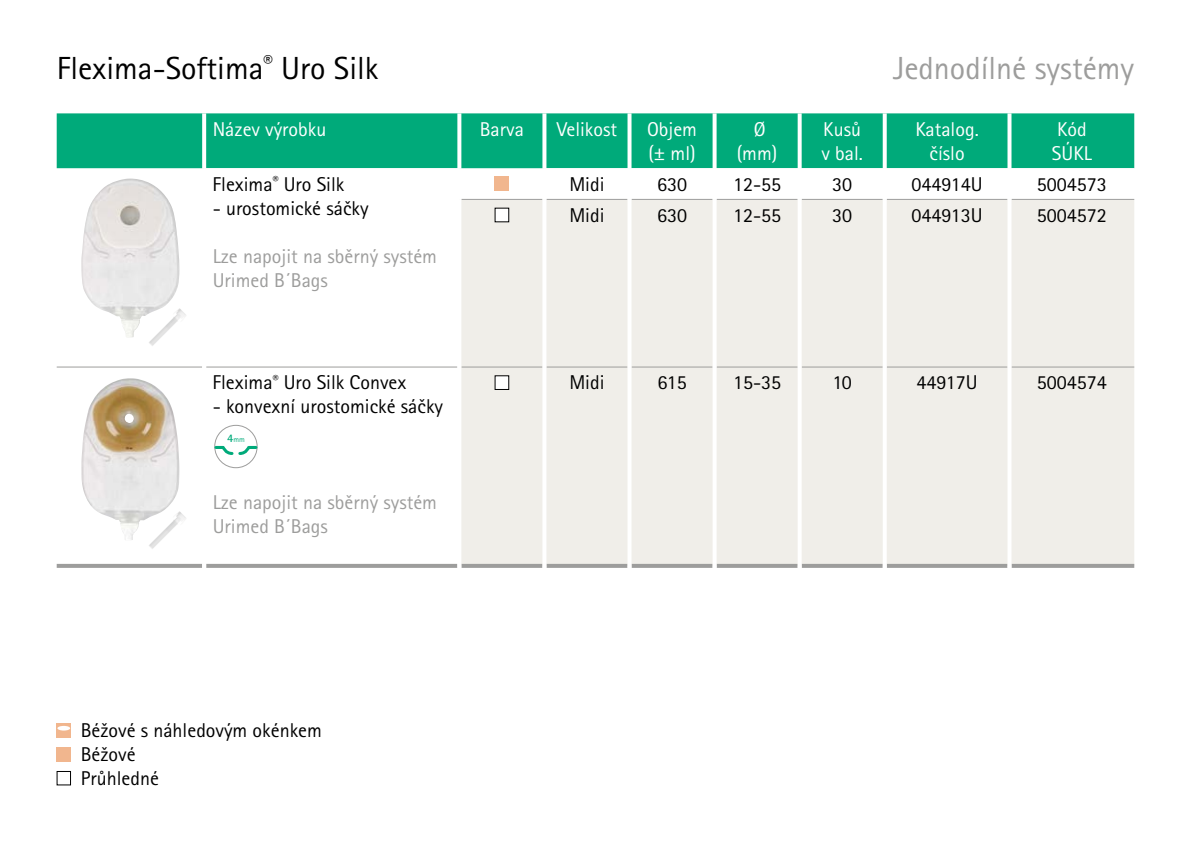
<style>
.page{position:relative;width:1191px;height:842px;background:#fff}
.page>*{position:absolute;margin:0;border:0;box-sizing:border-box;transform-origin:0 0}
.t1{font:32px "Rotis Sans Serif Pro";color:#000}
.t2{font:32px "Rotis Sans Serif Pro";color:#9d9d9c}
.t3{font:20px/24px "Rotis Sans Serif Pro";color:#000}
.t4{font:20px/24px "Rotis Sans Serif Pro";color:#9d9d9c}
.t5{font:20px/24px "Rotis Sans Serif Pro";color:#fff}
.t6{font:7.8px "Rotis Sans Serif Pro";color:#00aa7a}
.s1{font-weight:700;font-size:11.6px}
</style>
<div class="page">
<div style="left:57px;top:113px;width:1077px;height:55px;background:#00aa7a"></div>
<svg style="left:206px;top:168px;width:928px;height:199px"></svg>
<div style="left:461px;top:200px;width:673px;height:364px;background:#f0eee9"></div>
<svg style="left:542px;top:113px;width:4px;height:55px"></svg>
<svg style="left:627px;top:113px;width:4px;height:55px"></svg>
<hr style="left:57px;top:564px;width:145px;height:4px;background:#9d9d9c">
<hr style="left:206px;top:564px;width:251px;height:4px;background:#9d9d9c">
<hr style="left:461px;top:564px;width:81px;height:4px;background:#9d9d9c">
<hr style="left:546px;top:564px;width:81px;height:4px;background:#9d9d9c">
<hr style="left:631px;top:564px;width:81px;height:4px;background:#9d9d9c">
<hr style="left:716px;top:564px;width:81px;height:4px;background:#9d9d9c">
<hr style="left:801px;top:564px;width:81px;height:4px;background:#9d9d9c">
<hr style="left:886px;top:564px;width:121px;height:4px;background:#9d9d9c">
<hr style="left:1011px;top:564px;width:123px;height:4px;background:#9d9d9c">
<hr style="left:461px;top:199px;width:81px;height:1px;background:#9d9d9c">
<hr style="left:546px;top:199px;width:81px;height:1px;background:#9d9d9c">
<hr style="left:631px;top:199px;width:81px;height:1px;background:#9d9d9c">
<hr style="left:716px;top:199px;width:81px;height:1px;background:#9d9d9c">
<hr style="left:801px;top:199px;width:81px;height:1px;background:#9d9d9c">
<hr style="left:886px;top:199px;width:121px;height:1px;background:#9d9d9c">
<hr style="left:1011px;top:199px;width:123px;height:1px;background:#9d9d9c">
<hr style="left:57px;top:367px;width:145px;height:1px;background:#9d9d9c">
<hr style="left:206px;top:367px;width:251px;height:1px;background:#9d9d9c">
<hr style="left:461px;top:367px;width:81px;height:1px;background:#9d9d9c">
<hr style="left:546px;top:367px;width:81px;height:1px;background:#9d9d9c">
<hr style="left:631px;top:367px;width:81px;height:1px;background:#9d9d9c">
<hr style="left:716px;top:367px;width:81px;height:1px;background:#9d9d9c">
<hr style="left:801px;top:367px;width:81px;height:1px;background:#9d9d9c">
<hr style="left:886px;top:367px;width:121px;height:1px;background:#9d9d9c">
<hr style="left:1011px;top:367px;width:123px;height:1px;background:#9d9d9c">
<svg style="left:202px;top:113px;width:4px;height:55px"></svg>
<svg style="left:457px;top:113px;width:4px;height:55px"></svg>
<svg style="left:712px;top:113px;width:4px;height:55px"></svg>
<svg style="left:797px;top:113px;width:4px;height:55px"></svg>
<svg style="left:882px;top:113px;width:4px;height:55px"></svg>
<svg style="left:1007px;top:113px;width:4px;height:55px"></svg>
<hr style="left:457px;top:168px;width:4px;height:31px;background:#fff">
<hr style="left:542px;top:168px;width:4px;height:31px;background:#fff">
<hr style="left:627px;top:168px;width:4px;height:31px;background:#fff">
<hr style="left:712px;top:168px;width:4px;height:31px;background:#fff">
<hr style="left:797px;top:168px;width:4px;height:31px;background:#fff">
<hr style="left:882px;top:168px;width:4px;height:31px;background:#fff">
<hr style="left:1007px;top:168px;width:4px;height:31px;background:#fff">
<hr style="left:457px;top:199px;width:4px;height:168px;background:#fff">
<hr style="left:542px;top:199px;width:4px;height:168px;background:#fff">
<hr style="left:627px;top:199px;width:4px;height:168px;background:#fff">
<svg style="left:712px;top:199px;width:4px;height:168px"></svg>
<svg style="left:797px;top:199px;width:4px;height:168px"></svg>
<svg style="left:882px;top:199px;width:4px;height:168px"></svg>
<hr style="left:1007px;top:199px;width:4px;height:168px;background:#fff">
<hr style="left:542px;top:367px;width:4px;height:201px;background:#fff">
<hr style="left:627px;top:367px;width:4px;height:201px;background:#fff">
<svg style="left:712px;top:367px;width:4px;height:201px"></svg>
<svg style="left:797px;top:367px;width:4px;height:201px"></svg>
<svg style="left:882px;top:367px;width:4px;height:201px"></svg>
<hr style="left:1007px;top:367px;width:4px;height:201px;background:#fff">
<div style="left:495px;top:177px;width:14px;height:14px;background:#f1b68e"></div>
<div style="left:495px;top:208px;width:14px;height:14px;background:#fff"></div>
<div style="left:495px;top:376px;width:14px;height:13px;background:#fff"></div>
<div style="left:495px;top:376px;width:14px;height:14px;border:1px solid #000"></div>
<img style="left:81px;top:378px;width:98px;height:162px">
<img style="left:149px;top:308px;width:37px;height:38px">
<img style="left:148px;top:511px;width:38px;height:38px">
<img style="left:81px;top:179px;width:98px;height:158px">
<div style="left:214px;top:425px;width:43px;height:43px;border:1px solid #9d9d9c;border-radius:50%"></div>
<svg style="left:214px;top:444px;width:44px;height:12px"></svg>
<div style="left:57px;top:747px;width:14px;height:14px;background:#f1b68e"></div>
<div style="left:57px;top:771px;width:14px;height:14px;border:1px solid #000"></div>
<div style="left:57px;top:723px;width:14px;height:15px;background:#f1b68e"></div>
<svg style="left:57px;top:726px;width:13px;height:4px"></svg>
<h1 class="t1" style="left:57px;top:49px;width:323px">Flexima-Softima<sup>®</sup> Uro Silk</h1>
<h1 class="t2" style="left:893px;top:49px;width:243px">Jednodílné systémy</h1>
<p class="t5" style="left:213px;top:117px;width:115px">Název výrobku</p>
<p class="t5" style="left:480px;top:117px;width:46px">Barva</p>
<p class="t5" style="left:557px;top:117px;width:62px">Velikost</p>
<p class="t5" style="left:647px;top:117px;width:51px">Objem (± ml)</p>
<p class="t5" style="left:736px;top:117px;width:42px;text-align:center">Ø (mm)</p>
<p class="t5" style="left:821px;top:117px;width:43px">Kusů v bal.</p>
<p class="t5" style="left:915px;top:117px;width:65px;text-align:center">Katalog. číslo</p>
<p class="t5" style="left:1051px;top:117px;width:41px">Kód<br>SÚKL</p>
<p class="t3" style="left:213px;top:172px;width:133px">Flexima<sup>®</sup> Uro Silk</p>
<p class="t3" style="left:213px;top:196px;width:157px">- urostomické sáčky</p>
<p class="t4" style="left:213px;top:244px;width:226px">Lze napojit na sběrný systém<br>Urimed B´Bags</p>
<p class="t3" style="left:569px;top:172px;width:37px">Midi</p>
<p class="t3" style="left:657px;top:172px;width:31px">630</p>
<p class="t3" style="left:733px;top:172px;width:50px">12-55</p>
<p class="t3" style="left:832px;top:172px;width:21px">30</p>
<p class="t3" style="left:911px;top:172px;width:73px">044914U</p>
<p class="t3" style="left:1036px;top:172px;width:71px">5004573</p>
<p class="t3" style="left:569px;top:203px;width:37px">Midi</p>
<p class="t3" style="left:657px;top:203px;width:31px">630</p>
<p class="t3" style="left:733px;top:203px;width:50px">12-55</p>
<p class="t3" style="left:832px;top:203px;width:21px">30</p>
<p class="t3" style="left:911px;top:203px;width:73px">044913U</p>
<p class="t3" style="left:1036px;top:203px;width:71px">5004572</p>
<p class="t3" style="left:213px;top:371px;width:195px">Flexima<sup>®</sup> Uro Silk Convex</p>
<p class="t3" style="left:213px;top:395px;width:232px">- konvexní urostomické sáčky</p>
<p class="t6" style="left:227px;top:435px;width:19px"><span class="s1">4</span>mm</p>
<p class="t4" style="left:213px;top:491px;width:226px">Lze napojit na sběrný systém<br>Urimed B´Bags</p>
<p class="t3" style="left:81px;top:719px;width:243px">Béžové s náhledovým okénkem<br>Béžové<br>Průhledné</p>
<p class="t3" style="left:569px;top:371px;width:37px">Midi</p>
<p class="t3" style="left:657px;top:371px;width:31px">615</p>
<p class="t3" style="left:733px;top:371px;width:50px">15-35</p>
<p class="t3" style="left:832px;top:371px;width:21px">10</p>
<p class="t3" style="left:916px;top:371px;width:63px">44917U</p>
<p class="t3" style="left:1037px;top:371px;width:71px">5004574</p>
</div>
